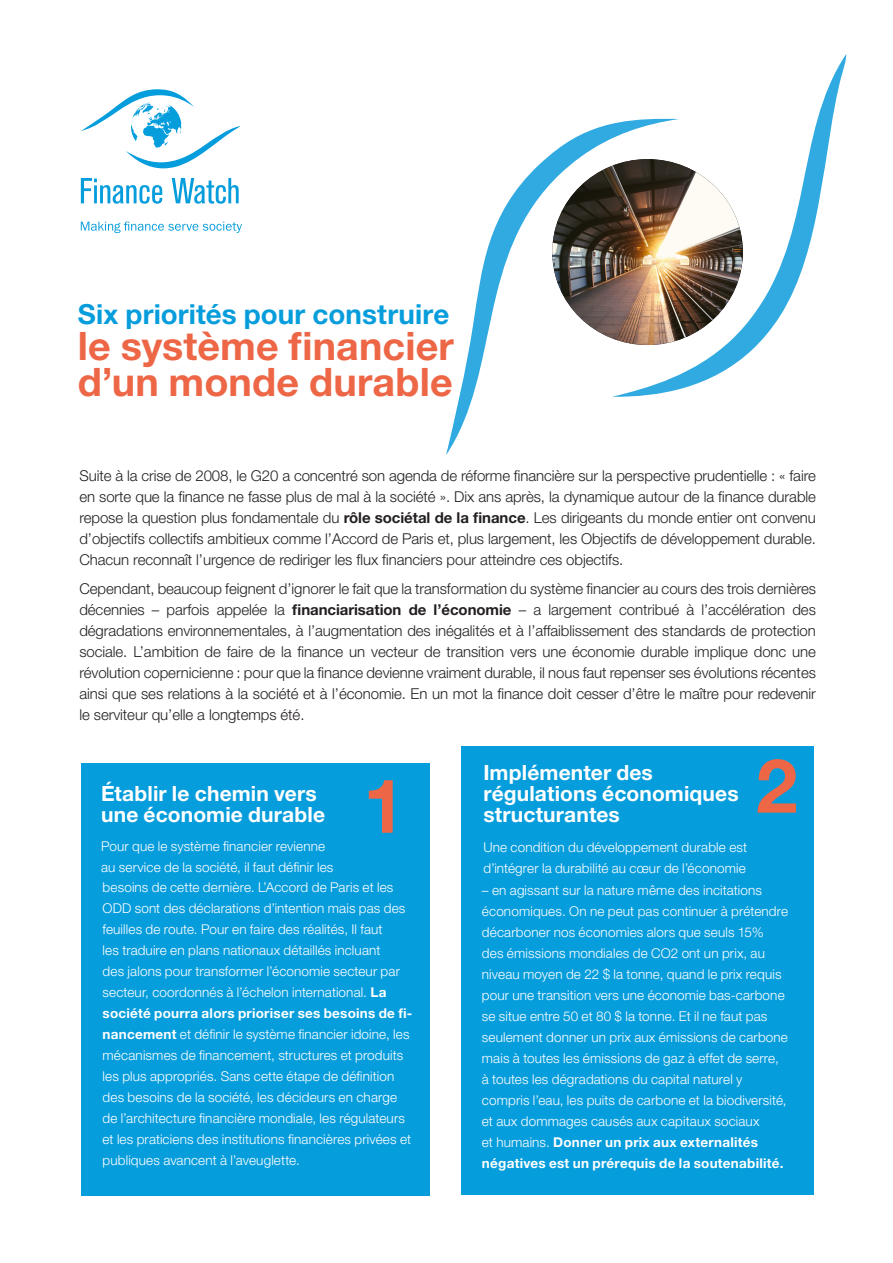
<style>
.page{position:relative;width:893px;height:1263px;background:#fff}
.page>*{position:absolute;margin:0;border:0;box-sizing:border-box;transform-origin:0 0}
.Section_heading{font:700 75px "Helvetica Neue LT Std";color:#ed6747}
.t1{font:700 39.3px "Helvetica Neue LT Std";letter-spacing:.005em;color:#ed6747}
.t2{font:700 27.6px "Helvetica Neue LT Std";letter-spacing:.005em;color:#069ddc}
.Box_heading{font:700 21px/21px "Helvetica Neue LT Std";letter-spacing:.005em;color:#fff}
.t3{font:300 15px/21px "Helvetica Neue LT Std";letter-spacing:-.005em;color:#231f20;text-align:justify}
.First{font:300 13.5px/21px "Helvetica Neue LT Std";letter-spacing:.01em;color:#fff}
.s1{font-weight:700}
</style>
<div class="page">
<svg style="left:446px;top:157px;width:102px;height:298px"></svg>
<svg style="left:548px;top:54px;width:299px;height:343px"></svg>
<img style="left:552px;top:159px;width:191px;height:186px">
<div style="left:81px;top:763px;width:348px;height:433px;background:#069ddc"></div>
<div style="left:461px;top:747px;width:353px;height:448px;background:#069ddc"></div>
<svg style="left:81px;top:89px;width:159px;height:79px"></svg>
<svg style="left:81px;top:178px;width:81px;height:26px"></svg>
<svg style="left:172px;top:178px;width:67px;height:26px"></svg>
<svg style="left:81px;top:222px;width:161px;height:11px"></svg>
<p class="t2" style="left:78px;top:297px;width:373px">Six priorités pour construire</p>
<p class="t1" style="left:78px;top:322px;width:377px">le système financier</p>
<p class="t1" style="left:78px;top:358px;width:376px">d’un monde durable</p>
<p class="t3" style="left:79px;top:464px;width:738px">Suite à la crise de 2008, le G20 a concentré son agenda de réforme financière sur la perspective prudentielle : « faire en sorte que la finance ne fasse plus de mal à la société ». Dix ans après, la dynamique autour de la finance durable repose la question plus fondamentale du <span class="s1">rôle sociétal de la finance</span>. Les dirigeants du monde entier ont convenu d’objectifs collectifs ambitieux comme l’Accord de Paris et, plus largement, les Objectifs de développement durable.<br>Chacun reconnaît l’urgence de rediriger les flux financiers pour atteindre ces objectifs.</p>
<p class="t3" style="left:79px;top:578px;width:738px">Cependant, beaucoup feignent d’ignorer le fait que la transformation du système financier au cours des trois dernières décennies – parfois appelée la <span class="s1">financiarisation de l’économie</span> – a largement contribué à l’accélération des dégradations environnementales, à l’augmentation des inégalités et à l’affaiblissement des standards de protection sociale. L’ambition de faire de la finance un vecteur de transition vers une économie durable implique donc une révolution copernicienne : pour que la finance devienne vraiment durable, il nous faut repenser ses évolutions récentes ainsi que ses relations à la société et à l’économie. En un mot la finance doit cesser d’être le maître pour redevenir le serviteur qu’elle a longtemps été.</p>
<p class="Section_heading" style="left:363px;top:760px;width:43px">1</p>
<p class="Box_heading" style="left:101px;top:782px;width:226px">Établir le chemin vers une économie durable</p>
<p class="First" style="left:101px;top:835px;width:234px">Pour que le système financier revienne au service de la société, il faut définir les</p>
<p class="First" style="left:103px;top:876px;width:311px">besoins de cette dernière. L’Accord de Paris et les ODD sont des déclarations d’intention mais pas des feuilles de route. Pour en faire des réalités, Il faut<br>les traduire en plans nationaux détaillés incluant<br>des jalons pour transformer l’économie secteur par secteur, coordonnés à l’échelon international. <span class="s1">La société pourra alors prioriser ses besoins de fi&shy;nancement</span> et définir le système financier idoine, les mécanismes de financement, structures et produits les plus appropriés. Sans cette étape de définition des besoins de la société, les décideurs en charge de l’architecture financière mondiale, les régulateurs et les praticiens des institutions financières privées et publiques avancent à l’aveuglette.</p>
<p class="Section_heading" style="left:756px;top:739px;width:43px">2</p>
<p class="Box_heading" style="left:483px;top:762px;width:257px">Implémenter des régulations économiques structurantes</p>
<p class="First" style="left:483px;top:836px;width:265px">Une condition du développement durable est d’intégrer la durabilité au cœur de l’économie</p>
<p class="First" style="left:482px;top:879px;width:308px">– en agissant sur la nature même des incitations économiques. On ne peut pas continuer à prétendre décarboner nos économies alors que seuls 15% des émissions mondiales de CO2 ont un prix, au niveau moyen de 22 $ la tonne, quand le prix requis pour une transition vers une économie bas-carbone se situe entre 50 et 80 $ la tonne. Et il ne faut pas seulement donner un prix aux émissions de carbone mais à toutes les émissions de gaz à effet de serre, à toutes les dégradations du capital naturel y compris l’eau, les puits de carbone et la biodiversité, et aux dommages causés aux capitaux sociaux<br>et humains. <span class="s1">Donner un prix aux externalités négatives est un prérequis de la soutenabilité.</span></p>
</div>
